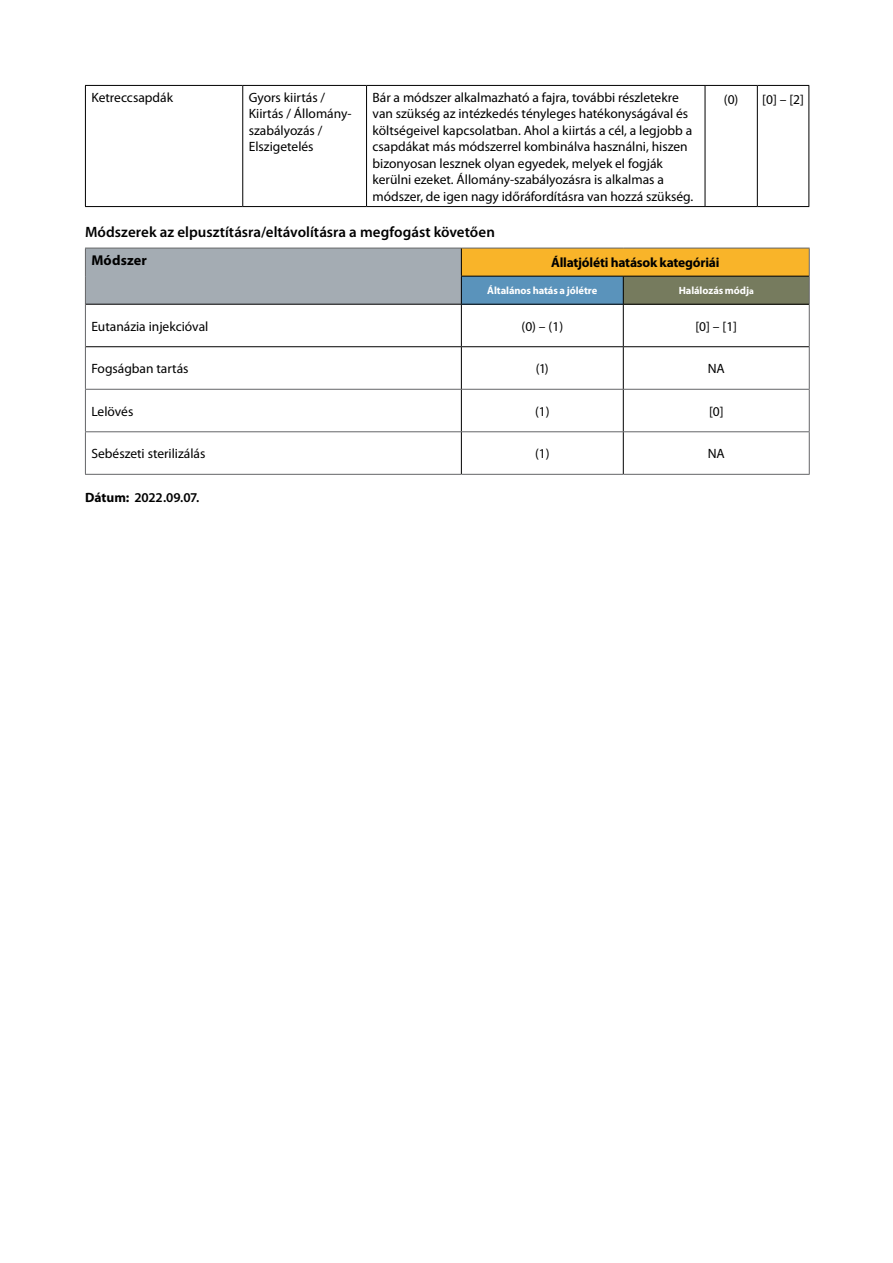
<style>
.page{position:relative;width:893px;height:1263px;background:#fff}
.page>*{position:absolute;margin:0;border:0;box-sizing:border-box;transform-origin:0 0}
.t1{font:600 15px "Myriad Pro";color:#000}
.t2{font:700 14.25px "Myriad Pro";letter-spacing:.01em;color:#000}
.t3{font:13.5px/16.5px "Myriad Pro";color:#000}
.t4{font:700 13.5px "Myriad Pro";letter-spacing:-.015em;color:#000}
.t5{font:600 13.5px "Myriad Pro";letter-spacing:-.01em;color:#000}
.t6{font:700 10.5px "Myriad Pro";letter-spacing:-.005em;color:#fff}
.s1{font-size:9px}
.s2{font-weight:700}
</style>
<div class="page">
<div style="left:461px;top:248px;width:348px;height:28px;background:#f9b429"></div>
<div style="left:461px;top:276px;width:162px;height:28px;background:#5a93bb"></div>
<div style="left:623px;top:276px;width:186px;height:28px;background:#767b5e"></div>
<hr style="left:461px;top:248px;width:162px;height:1px;background:#646567">
<hr style="left:623px;top:248px;width:187px;height:1px;background:#646567">
<svg style="left:809px;top:248px;width:1px;height:56px"></svg>
<hr style="left:85px;top:304px;width:1px;height:43px;background:#646567">
<hr style="left:809px;top:304px;width:1px;height:43px;background:#646567">
<hr style="left:85px;top:347px;width:1px;height:42px;background:#646567">
<hr style="left:809px;top:347px;width:1px;height:42px;background:#646567">
<hr style="left:85px;top:389px;width:376px;height:1px;background:#646567">
<hr style="left:85px;top:390px;width:1px;height:41px;background:#646567">
<hr style="left:461px;top:389px;width:162px;height:1px;background:#646567">
<hr style="left:623px;top:389px;width:187px;height:1px;background:#646567">
<hr style="left:809px;top:390px;width:1px;height:41px;background:#646567">
<hr style="left:85px;top:431px;width:376px;height:1px;background:#646567">
<hr style="left:85px;top:432px;width:1px;height:42px;background:#646567">
<hr style="left:461px;top:431px;width:162px;height:1px;background:#646567">
<hr style="left:623px;top:431px;width:187px;height:1px;background:#646567">
<hr style="left:809px;top:432px;width:1px;height:42px;background:#646567">
<hr style="left:85px;top:474px;width:376px;height:1px;background:#646567">
<hr style="left:461px;top:474px;width:162px;height:1px;background:#646567">
<hr style="left:623px;top:474px;width:187px;height:1px;background:#646567">
<hr style="left:461px;top:276px;width:162px;height:1px;background:#000">
<div style="left:85px;top:248px;width:377px;height:56px;background:#a4acb3"></div>
<hr style="left:623px;top:276px;width:186px;height:1px;background:#000">
<svg style="left:623px;top:276px;width:1px;height:28px"></svg>
<hr style="left:86px;top:304px;width:375px;height:1px;background:#000">
<hr style="left:461px;top:304px;width:162px;height:1px;background:#000">
<hr style="left:461px;top:305px;width:1px;height:41px;background:#000">
<hr style="left:623px;top:304px;width:186px;height:1px;background:#000">
<hr style="left:623px;top:305px;width:1px;height:41px;background:#000">
<hr style="left:86px;top:346px;width:375px;height:1px;background:#000">
<hr style="left:461px;top:346px;width:162px;height:1px;background:#000">
<hr style="left:461px;top:347px;width:1px;height:42px;background:#000">
<hr style="left:623px;top:346px;width:186px;height:1px;background:#000">
<hr style="left:623px;top:347px;width:1px;height:42px;background:#000">
<hr style="left:461px;top:390px;width:1px;height:41px;background:#000">
<hr style="left:623px;top:390px;width:1px;height:41px;background:#000">
<hr style="left:461px;top:432px;width:1px;height:42px;background:#000">
<hr style="left:623px;top:432px;width:1px;height:42px;background:#000">
<hr style="left:85px;top:85px;width:158px;height:1px;background:#000">
<hr style="left:85px;top:86px;width:1px;height:120px;background:#000">
<hr style="left:243px;top:85px;width:124px;height:1px;background:#000">
<hr style="left:242px;top:86px;width:1px;height:120px;background:#000">
<hr style="left:367px;top:85px;width:338px;height:1px;background:#000">
<hr style="left:366px;top:86px;width:1px;height:120px;background:#000">
<hr style="left:705px;top:85px;width:52px;height:1px;background:#000">
<hr style="left:705px;top:86px;width:1px;height:120px;background:#000">
<hr style="left:757px;top:85px;width:52px;height:1px;background:#000">
<hr style="left:757px;top:86px;width:1px;height:120px;background:#000">
<hr style="left:808px;top:86px;width:1px;height:120px;background:#000">
<hr style="left:85px;top:206px;width:158px;height:1px;background:#000">
<hr style="left:243px;top:206px;width:124px;height:1px;background:#000">
<hr style="left:367px;top:206px;width:338px;height:1px;background:#000">
<hr style="left:705px;top:206px;width:52px;height:1px;background:#000">
<hr style="left:757px;top:206px;width:52px;height:1px;background:#000">
<p class="t3" style="left:91px;top:89px;width:83px">Ketreccsapdák</p>
<p class="t3" style="left:249px;top:89px;width:104px">Gyors kiirtás /<br>Kiirtás / Állomány&shy;szabályozás /<br>Elszigetelés</p>
<p class="t3" style="left:373px;top:89px;width:322px">Bár a módszer alkalmazható a fajra, további részletekre van szükség az intézkedés tényleges hatékonyságával és költségeivel kapcsolatban. Ahol a kiirtás a cél, a legjobb a csapdákat más módszerrel kombinálva használni, hiszen bizonyosan lesznek olyan egyedek, melyek el fogják kerülni ezeket. Állomány-szabályozásra is alkalmas a módszer, de igen nagy időráfordításra van hozzá szükség.</p>
<p class="t3" style="left:724px;top:92px;width:82px">(0) [0] – [2]</p>
<p class="t1" style="left:85px;top:223px;width:411px">Módszerek az elpusztításra/eltávolításra a megfogást követően</p>
<p class="t2" style="left:91px;top:252px;width:57px">Módszer</p>
<p class="t4" style="left:551px;top:255px;width:170px">Állatjóléti hatások kategóriái</p>
<p class="t6" style="left:487px;top:285px;width:112px">Általános hatás a jólétre</p>
<p class="t6" style="left:679px;top:285px;width:77px">Halálozás módj<span class="s1">a</span></p>
<p class="t3" style="left:91px;top:318px;width:118px">Eutanázia injekcióval</p>
<p class="t3" style="left:521px;top:318px;width:43px">(0) – (1)</p>
<p class="t3" style="left:695px;top:318px;width:43px">[0] – [1]</p>
<p class="t3" style="left:91px;top:361px;width:99px">Fogságban tartás</p>
<p class="t3" style="left:536px;top:361px;width:14px">(1)</p>
<p class="t3" style="left:708px;top:361px;width:19px">NA</p>
<p class="t3" style="left:91px;top:403px;width:43px">Lelövés</p>
<p class="t3" style="left:535px;top:403px;width:16px">(1)</p>
<p class="t3" style="left:709px;top:403px;width:16px">[0]</p>
<p class="t3" style="left:91px;top:446px;width:116px">Sebészeti sterilizálás</p>
<p class="t3" style="left:535px;top:446px;width:16px">(1)</p>
<p class="t3" style="left:708px;top:446px;width:19px">NA</p>
<p class="t5" style="left:85px;top:489px;width:116px"><span class="s2">Dátum:</span> 2022.09.07.</p>
</div>
